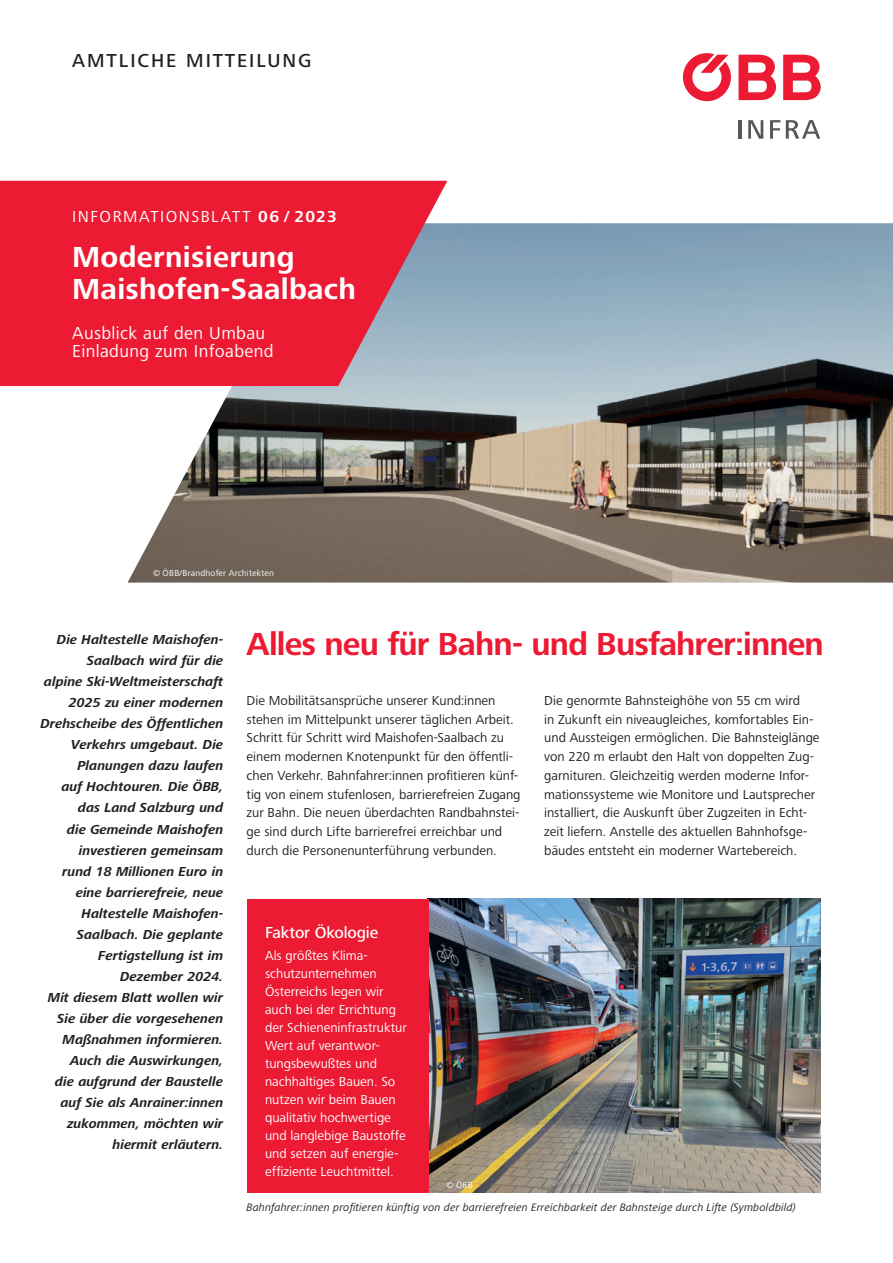
<style>
.page{position:relative;width:893px;height:1263px;background:#fff}
.page>*{position:absolute;margin:0;border:0;box-sizing:border-box;transform-origin:0 0}
.t1{font:700 33px "Frutiger Next Pro";letter-spacing:-.025em;color:#ed1a33}
.t2{font:700 30px/31.5px "Frutiger Next Pro";letter-spacing:.01em;color:#fff}
.t3{font:500 19.5px "Frutiger Next Pro";letter-spacing:.1em;color:#231f20}
.t4{font:18px/18px "Frutiger Next Pro";letter-spacing:.02em;color:#fff}
.t5{font:16.5px "Frutiger Next Pro";letter-spacing:.09em;color:#fff}
.t6{font:500 16.5px "Frutiger Next Pro";letter-spacing:-.01em;color:#fff}
.t7{font:13.5px/18.8px "Frutiger Next Pro";color:#231f20}
.t8{font:italic 700 13.5px/21px "Frutiger Next Pro";color:#231f20;text-align:right}
.t9{font:13.5px/18px "Frutiger Next Pro";color:#fff}
.t10{font:italic 11.25px "Frutiger Next Pro";letter-spacing:.01em;color:#231f20}
.t11{font:9px "Frutiger Next Pro";letter-spacing:.02em;color:#fff}
.s1{font-weight:700}
</style>
<div class="page">
<img style="left:128px;top:223px;width:765px;height:360px">
<svg style="left:0;top:181px;width:447px;height:205px;background:#e32d44"></svg>
<svg style="left:783px;top:55px;width:38px;height:45px"></svg>
<svg style="left:738px;top:55px;width:38px;height:45px"></svg>
<svg style="left:683px;top:53px;width:48px;height:48px"></svg>
<hr style="left:739px;top:120px;width:3px;height:19px;background:#57585a">
<svg style="left:748px;top:120px;width:15px;height:19px"></svg>
<svg style="left:770px;top:120px;width:10px;height:19px"></svg>
<svg style="left:786px;top:120px;width:34px;height:19px"></svg>
<img style="left:428px;top:899px;width:393px;height:293px">
<div style="left:247px;top:899px;width:181px;height:293px;background:#ed1a33"></div>
<h3 class="t3" style="left:72px;top:50px;width:241px">AMTLICHE MITTEILUNG</h3>
<p class="t5" style="left:72px;top:207px;width:266px">INFORMATIONSBLATT <span class="s1">06 / 2023</span></p>
<h2 class="t2" style="left:72px;top:241px;width:285px">Modernisierung<br>Maishofen-Saalbach</h2>
<h3 class="t4" style="left:72px;top:324px;width:203px">Ausblick auf den Umbau<br>Einladung zum Infoabend</h3>
<p class="t11" style="left:153px;top:568px;width:122px">© ÖBB/Brandhofer Architekten</p>
<p class="t8" style="left:40px;top:629px;width:184px">Die Haltestelle Maishofen-<br>Saalbach wird für die<br>alpine Ski-Weltmeisterschaft<br>2025 zu einer modernen<br>Drehscheibe des Öffentlichen<br>Verkehrs umgebaut. Die<br>Planungen dazu laufen<br>auf Hochtouren. Die ÖBB, das Land Salzburg und<br>die Gemeinde Maishofen investieren gemeinsam<br>rund 18 Millionen Euro in eine barrierefreie, neue<br>Haltestelle Maishofen-<br>Saalbach. Die geplante<br>Fertigstellung ist im<br>Dezember 2024.<br>Mit diesem Blatt wollen wir<br>Sie über die vorgesehenen<br>Maßnahmen informieren.<br>Auch die Auswirkungen,<br>die aufgrund der Baustelle auf Sie als Anrainer:innen zukommen, möchten wir hiermit erläutern.</p>
<h1 class="t1" style="left:247px;top:625px;width:579px">Alles neu für Bahn- und Busfahrer:innen</h1>
<p class="t7" style="left:247px;top:691px;width:275px">Die Mobilitätsansprüche unserer Kund:innen stehen im Mittelpunkt unserer täglichen Arbeit.<br>Schritt für Schritt wird Maishofen-Saalbach zu einem modernen Knotenpunkt für den öffentli&shy;chen Verkehr. Bahnfahrer:innen profitieren künf&shy;tig von einem stufenlosen, barrierefreien Zugang zur Bahn. Die neuen überdachten Randbahnstei&shy;ge sind durch Lifte barrierefrei erreichbar und durch die Personenunterführung verbunden.</p>
<p class="t7" style="left:544px;top:691px;width:277px">Die genormte Bahnsteighöhe von 55 cm wird<br>in Zukunft ein niveaugleiches, komfortables Ein&shy;und Aussteigen ermöglichen. Die Bahnsteiglänge von 220 m erlaubt den Halt von doppelten Zug&shy;garnituren. Gleichzeitig werden moderne Infor&shy;mationssysteme wie Monitore und Lautsprecher installiert, die Auskunft über Zugzeiten in Echt&shy;zeit liefern. Anstelle des aktuellen Bahnhofsge&shy;bäudes entsteht ein moderner Wartebereich.</p>
<p class="t6" style="left:265px;top:922px;width:115px">Faktor Ökologie</p>
<p class="t9" style="left:265px;top:946px;width:143px">Als größtes Klima&shy;schutzunternehmen<br>Österreichs legen wir auch bei der Errichtung der Schieneninfrastruktur<br>Wert auf verantwor&shy;tungsbewußtes und nachhaltiges Bauen. So nutzen wir beim Bauen qualitativ hochwertige und langlebige Baustoffe und setzen auf energie&shy;effiziente Leuchtmittel.</p>
<p class="t10" style="left:247px;top:1201px;width:551px">Bahnfahrer:innen profitieren künftig von der barrierefreien Erreichbarkeit der Bahnsteige durch Lifte (Symboldbild)</p>
<p class="t11" style="left:446px;top:1179px;width:28px">© ÖBB</p>
</div>
